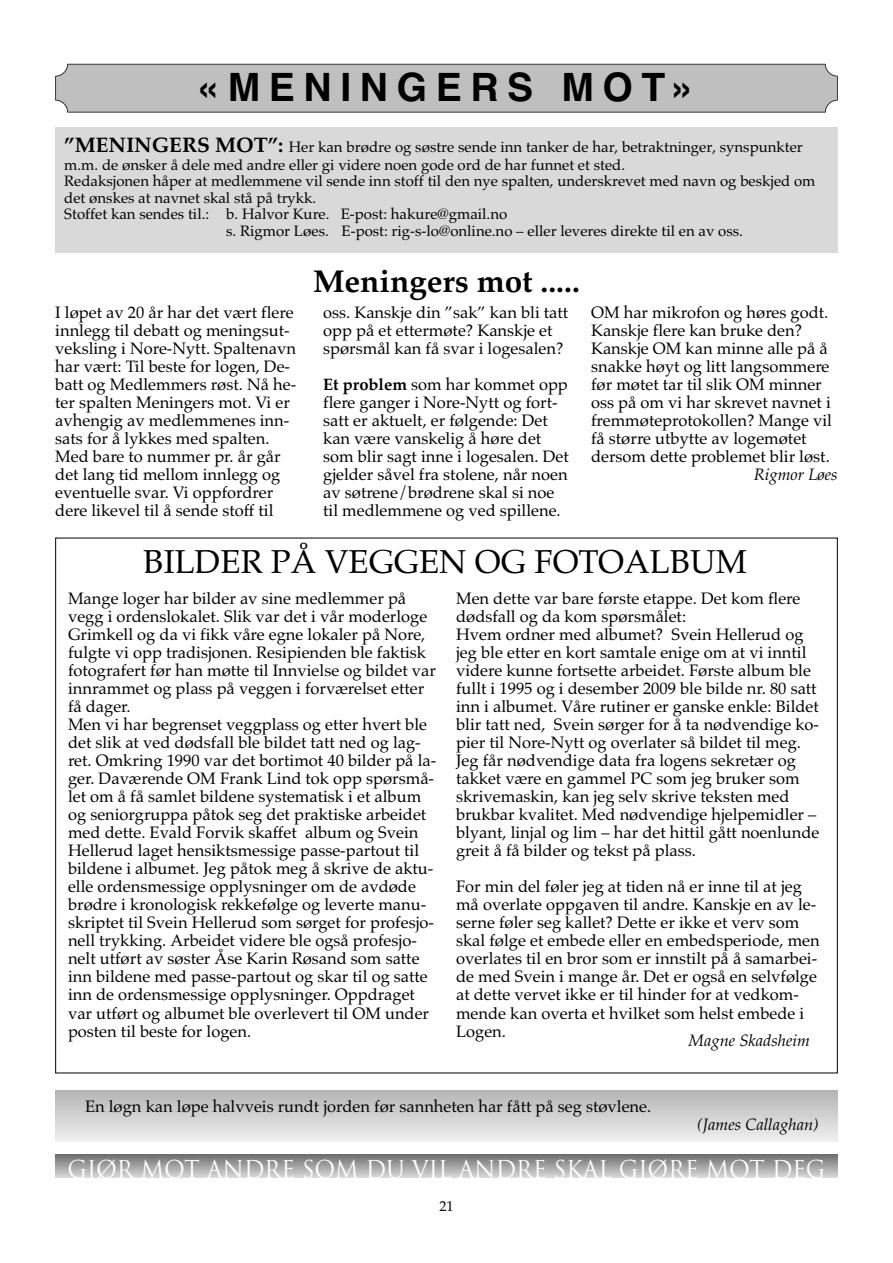
<style>
.page{position:relative;width:893px;height:1263px;background:#fff}
.page>*{position:absolute;margin:0;border:0;box-sizing:border-box;transform-origin:0 0}
.t1{font:700 39px "Helvetica";letter-spacing:.22em;color:#000}
.t2{font:33px "Palatino";color:#000}
.t3{font:700 31.5px "Palatino";color:#000}
.t4{font:24px "Trajan";letter-spacing:-.015em;color:#fff;scale:.95 1}
.t5{font:16.5px/18px "Palatino";color:#000}
.t6{font:italic 16.5px "Palatino";color:#000}
.t7{font:15px/18px "Palatino";color:#000}
.t8{font:14.25px "Palatino";color:#000}
.s1{font-weight:700;font-size:21px}
.s2{font-weight:700}
</style>
<div class="page">
<div style="left:56px;top:64px;width:781px;height:48px;background:#bfbfbf;border-radius:12px"></div>
<div style="left:55px;top:64px;width:783px;height:49px;border:2px solid #000;border-radius:12px"></div>
<div style="left:55px;top:128px;width:783px;height:125px;background:#d9d9d9"></div>
<div style="left:55px;top:1154px;width:783px;height:24px;background:linear-gradient(to bottom,#6c6c6c,#d5d5d5)"></div>
<div style="left:55px;top:1090px;width:783px;height:51px;background:linear-gradient(to bottom,#b4b4b4,#efefef)"></div>
<h1 class="t1" style="left:197px;top:64px;width:500px">«MENINGERS MOT»</h1>
<p class="t7" style="left:64px;top:138px;width:740px"><span class="s1">”MENINGERS MOT”:</span> Her kan brødre og søstre sende inn tanker de har, betraktninger, synspunkter m.m. de ønsker å dele med andre eller gi videre noen gode ord de har funnet et sted.</p>
<p class="t7" style="left:64px;top:172px;width:753px">Redaksjonen håper at medlemmene vil sende inn stoff til den nye spalten, underskrevet med navn og beskjed om</p>
<p class="t7" style="left:64px;top:189px;width:254px">det ønskes at navnet skal stå på trykk.</p>
<p class="t7" style="left:64px;top:205px;width:444px">Stoffet kan sendes til.: b. Halvor Kure. E-post: hakure@gmail.no</p>
<p class="t7" style="left:226px;top:222px;width:518px">s. Rigmor Løes. E-post: rig-s-lo@online.no – eller leveres direkte til en av oss.</p>
<h3 class="t3" style="left:313px;top:262px;width:268px">Meningers mot .....</h3>
<p class="t5" style="left:55px;top:304px;width:242px">I løpet av 20 år har det vært flere innlegg til debatt og meningsut&shy;veksling i Nore-Nytt. Spaltenavn har vært: Til beste for logen, De&shy;batt og Medlemmers røst. Nå he&shy;ter spalten Meningers mot. Vi er avhengig av medlemmenes inn&shy;sats for å lykkes med spalten.<br>Med bare to nummer pr. år går det lang tid mellom innlegg og eventuelle svar. Vi oppfordrer dere likevel til å sende stoff til</p>
<p class="t5" style="left:323px;top:304px;width:247px">oss. Kanskje din ”sak” kan bli tatt opp på et ettermøte? Kanskje et spørsmål kan få svar i logesalen?</p>
<p class="t5" style="left:323px;top:376px;width:247px"><span class="s2">Et problem</span> som har kommet opp flere ganger i Nore-Nytt og fort&shy;satt er aktuelt, er følgende: Det kan være vanskelig å høre det som blir sagt inne i logesalen. Det gjelder såvel fra stolene, når noen av søtrene/brødrene skal si noe til medlemmene og ved spillene.</p>
<p class="t5" style="left:591px;top:304px;width:243px">OM har mikrofon og høres godt.<br>Kanskje flere kan bruke den?<br>Kanskje OM kan minne alle på å snakke høyt og litt langsommere før møtet tar til slik OM minner oss på om vi har skrevet navnet i fremmøteprotokollen? Mange vil få større utbytte av logemøtet dersom dette problemet blir løst.</p>
<p class="t6" style="left:754px;top:465px;width:85px">Rigmor Løes</p>
<h2 class="t2" style="left:144px;top:542px;width:605px">BILDER PÅ VEGGEN OG FOTOALBUM</h2>
<p class="t5" style="left:68px;top:590px;width:370px">Mange loger har bilder av sine medlemmer på vegg i ordenslokalet. Slik var det i vår moderloge Grimkell og da vi fikk våre egne lokaler på Nore, fulgte vi opp tradisjonen. Resipienden ble faktisk fotografert før han møtte til Innvielse og bildet var innrammet og plass på veggen i forværelset etter få dager.<br>Men vi har begrenset veggplass og etter hvert ble det slik at ved dødsfall ble bildet tatt ned og lag&shy;ret. Omkring 1990 var det bortimot 40 bilder på la&shy;ger. Daværende OM Frank Lind tok opp spørsmå&shy;let om å få samlet bildene systematisk i et album og seniorgruppa påtok seg det praktiske arbeidet med dette. Evald Forvik skaffet album og Svein Hellerud laget hensiktsmessige passe-partout til bildene i albumet. Jeg påtok meg å skrive de aktu&shy;elle ordensmessige opplysninger om de avdøde brødre i kronologisk rekkefølge og leverte manu&shy;skriptet til Svein Hellerud som sørget for profesjo&shy;nell trykking. Arbeidet videre ble også profesjo&shy;nelt utført av søster Åse Karin Røsand som satte inn bildene med passe-partout og skar til og satte inn de ordensmessige opplysninger. Oppdraget var utført og albumet ble overlevert til OM under posten til beste for logen.</p>
<p class="t5" style="left:456px;top:590px;width:365px">Men dette var bare første etappe. Det kom flere dødsfall og da kom spørsmålet:<br>Hvem ordner med albumet? Svein Hellerud og jeg ble etter en kort samtale enige om at vi inntil videre kunne fortsette arbeidet. Første album ble fullt i 1995 og i desember 2009 ble bilde nr. 80 satt inn i albumet. Våre rutiner er ganske enkle: Bildet blir tatt ned, Svein sørger for å ta nødvendige ko&shy;pier til Nore-Nytt og overlater så bildet til meg.<br>Jeg får nødvendige data fra logens sekretær og takket være en gammel PC som jeg bruker som skrivemaskin, kan jeg selv skrive teksten med brukbar kvalitet. Med nødvendige hjelpemidler – blyant, linjal og lim – har det hittil gått noenlunde greit å få bilder og tekst på plass.</p>
<p class="t5" style="left:456px;top:878px;width:365px">For min del føler jeg at tiden nå er inne til at jeg må overlate oppgaven til andre. Kanskje en av le&shy;serne føler seg kallet? Dette er ikke et verv som skal følge et embede eller en embedsperiode, men overlates til en bror som er innstilt på å samarbei&shy;de med Svein i mange år. Det er også en selvfølge at dette vervet ikke er til hinder for at vedkom&shy;mende kan overta et hvilket som helst embede i Logen.</p>
<p class="t6" style="left:689px;top:1030px;width:123px">Magne Skadsheim</p>
<p class="t5" style="left:85px;top:1097px;width:568px">En løgn kan løpe halvveis rundt jorden før sannheten har fått på seg støvlene.</p>
<p class="t6" style="left:697px;top:1115px;width:123px">(James Callaghan)</p>
<h3 class="t4" style="left:68px;top:1155px;width:799px">GJØR MOT ANDRE SOM DU VIL ANDRE SKAL GJØRE MOT DEG</h3>
<p class="t8" style="left:439px;top:1198px;width:16px">21</p>
</div>
